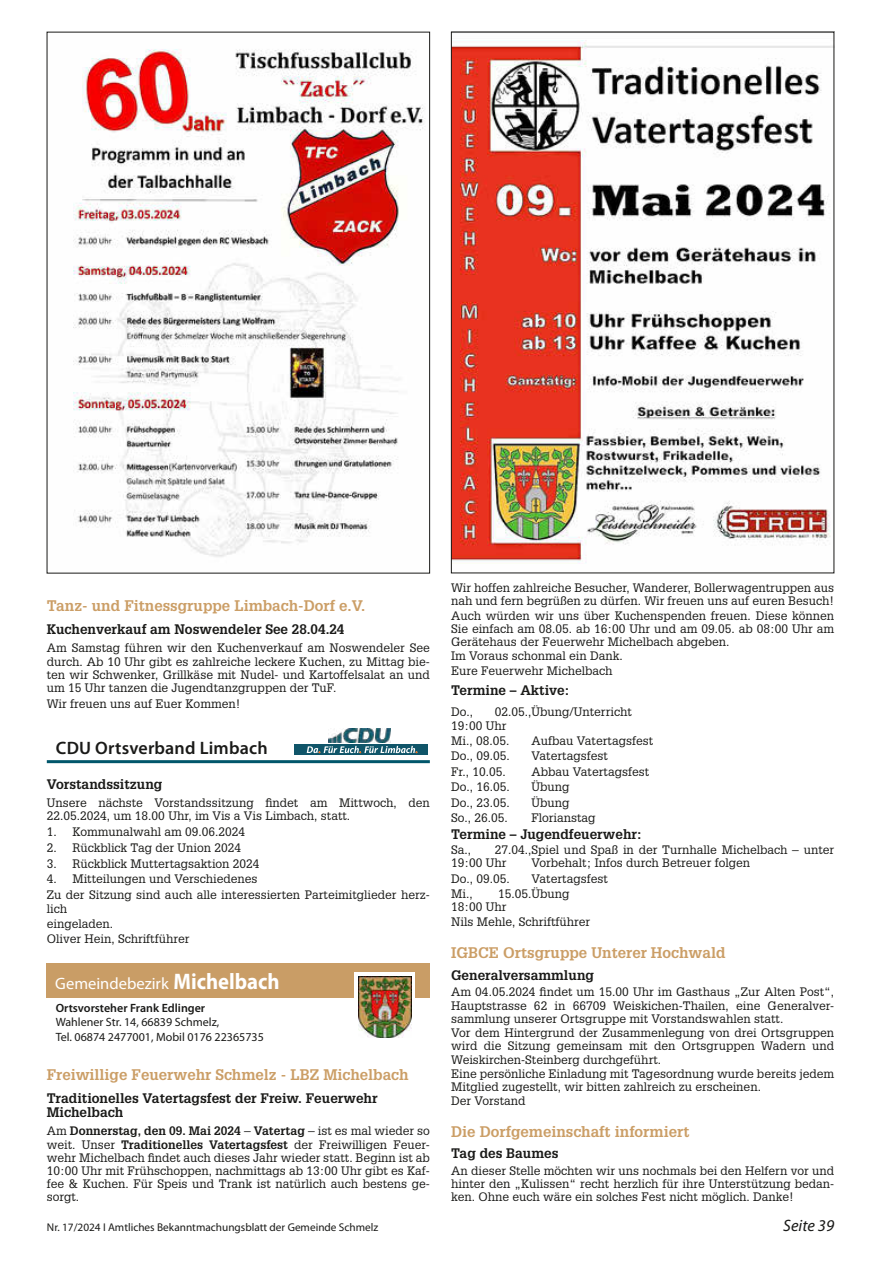
<style>
.page{position:relative;width:881px;height:1263px;background:#fff}
.page>*{position:absolute;margin:0;border:0;box-sizing:border-box;transform-origin:0 0}
.t1{font:600 18px "Myriad Pro";letter-spacing:.01em;color:#1a1a18}
.t2{font:16.5px "Myriad Pro";color:#fff}
.t3{font:italic 16.5px "Myriad Pro";color:#1a1a18}
.t4{font:700 15px "Glypha LT";color:#cb9e66}
.t5{font:700 13.5px/14.1px "Glypha LT";color:#1a1a18}
.t6{font:12px/13.2px "Glypha LT";color:#1a1a18}
.t7{font:12px/14.4px "Myriad Pro";color:#1a1a18}
.t8{font:600 12px "Myriad Pro";color:#1a1a18}
.t9{font:11.25px "Myriad Pro";color:#1a1a18}
.s1{font-weight:700;font-size:22.5px}
.s2{font-weight:700}
</style>
<div class="page">
<img style="left:453px;top:40px;width:378px;height:524px">
<img style="left:73px;top:49px;width:351px;height:508px">
<hr style="left:47px;top:760px;width:382px;height:3px;background:#00566b">
<img style="left:328px;top:728px;width:62px;height:14px">
<div style="left:294px;top:744px;width:134px;height:11px;background:#105569"></div>
<svg style="left:306px;top:746px;width:111px;height:7px"></svg>
<div style="left:47px;top:963px;width:382px;height:34px;background:#c99d66"></div>
<div style="left:355px;top:972px;width:60px;height:67px;background:#fff"></div>
<img style="left:358px;top:976px;width:53px;height:62px">
<p class="t4" style="left:47px;top:596px;width:320px">Tanz- und Fitnessgruppe Limbach-Dorf e.V.</p>
<p class="t5" style="left:47px;top:622px;width:299px">Kuchenverkauf am Noswendeler See 28.04.24</p>
<p class="t6" style="left:47px;top:641px;width:384px;text-align:justify">Am Samstag führen wir den Kuchenverkauf am Noswendeler See durch. Ab 10 Uhr gibt es zahlreiche leckere Kuchen, zu Mittag bie&shy;ten wir Schwenker, Grillkäse mit Nudel- und Kartoffelsalat an und um 15 Uhr tanzen die Jugendtanzgruppen der TuF.</p>
<p class="t6" style="left:47px;top:697px;width:195px">Wir freuen uns auf Euer Kommen!</p>
<h1 class="t1" style="left:56px;top:736px;width:213px">CDU Ortsverband Limbach</h1>
<p class="t5" style="left:47px;top:776px;width:117px">Vorstandssitzung</p>
<p class="t6" style="left:47px;top:795px;width:384px">Unsere nächste Vorstandssitzung findet am Mittwoch, den<br>22.05.2024, um 18.00 Uhr, im Vis a Vis Limbach, statt.</p>
<p class="t6" style="left:47px;top:825px;width:200px">1. Kommunalwahl am 09.06.2024</p>
<p class="t6" style="left:47px;top:840px;width:196px">2. Rückblick Tag der Union 2024</p>
<p class="t6" style="left:47px;top:856px;width:214px">3. Rückblick Muttertagsaktion 2024</p>
<p class="t6" style="left:47px;top:871px;width:384px;line-height:15.9px">4. Mitteilungen und Verschiedenes<br>Zu der Sitzung sind auch alle interessierten Parteimitglieder herz-</p>
<p class="t6" style="left:47px;top:900px;width:68px;line-height:15.9px">lich eingeladen.</p>
<p class="t6" style="left:47px;top:932px;width:144px">Oliver Hein, Schriftführer</p>
<h2 class="t2" style="left:55px;top:973px;width:226px">Gemeindebezirk <span class="s1">Michelbach</span></h2>
<p class="t8" style="left:56px;top:1000px;width:151px">Ortsvorsteher Frank Edlinger</p>
<p class="t7" style="left:56px;top:1015px;width:210px">Wahlener Str. 14, 66839 Schmelz,<br>Tel. 06874 2477001, Mobil 0176 22365735</p>
<p class="t4" style="left:47px;top:1065px;width:363px">Freiwillige Feuerwehr Schmelz - LBZ Michelbach</p>
<p class="t5" style="left:47px;top:1091px;width:332px">Traditionelles Vatertagsfest der Freiw. Feuerwehr<br>Michelbach</p>
<p class="t6" style="left:47px;top:1124px;width:384px;text-align:justify">Am <span class="s2">Donnerstag, den 09. Mai 2024</span> – <span class="s2">Vatertag</span> – ist es mal wieder so weit. Unser <span class="s2">Traditionelles Vatertagsfest</span> der Freiwilligen Feuer&shy;wehr Michelbach findet auch dieses Jahr wieder statt. Beginn ist ab 10:00 Uhr mit Frühschoppen, nachmittags ab 13:00 Uhr gibt es Kaf&shy;fee &amp; Kuchen. Für Speis und Trank ist natürlich auch bestens ge&shy;sorgt.</p>
<p class="t6" style="left:451px;top:581px;width:384px">Wir hoffen zahlreiche Besucher, Wanderer, Bollerwagentruppen aus nah und fern begrüßen zu dürfen. Wir freuen uns auf euren Besuch!</p>
<p class="t6" style="left:451px;top:608px;width:384px;text-align:justify">Auch würden wir uns über Kuchenspenden freuen. Diese können Sie einfach am 08.05. ab 16:00 Uhr und am 09.05. ab 08:00 Uhr am Gerätehaus der Feuerwehr Michelbach abgeben.</p>
<p class="t6" style="left:451px;top:649px;width:173px;line-height:14.4px">Im Voraus schonmal ein Dank.<br>Eure Feuerwehr Michelbach</p>
<p class="t5" style="left:451px;top:682px;width:119px">Termine – Aktive:</p>
<p class="t6" style="left:451px;top:705px;width:24px">Do.,</p>
<p class="t6" style="left:451px;top:705px;width:182px;text-indent:44px">02.05.,Übung/Unterricht<br>19:00 Uhr</p>
<p class="t6" style="left:451px;top:734px;width:60px">Mi., 08.05.</p>
<p class="t6" style="left:531px;top:734px;width:123px">Aufbau Vatertagsfest</p>
<p class="t6" style="left:451px;top:749px;width:60px">Do., 09.05.</p>
<p class="t6" style="left:531px;top:749px;width:78px">Vatertagsfest</p>
<p class="t6" style="left:451px;top:765px;width:56px">Fr., 10.05.</p>
<p class="t6" style="left:531px;top:765px;width:119px">Abbau Vatertagsfest</p>
<p class="t6" style="left:451px;top:780px;width:60px">Do., 16.05.</p>
<p class="t6" style="left:531px;top:780px;width:39px">Übung</p>
<p class="t6" style="left:451px;top:796px;width:60px">Do., 23.05.</p>
<p class="t6" style="left:531px;top:796px;width:39px">Übung</p>
<p class="t6" style="left:451px;top:811px;width:58px">So., 26.05.</p>
<p class="t6" style="left:531px;top:811px;width:66px">Florianstag</p>
<p class="t5" style="left:451px;top:826px;width:192px">Termine – Jugendfeuerwehr:</p>
<p class="t6" style="left:451px;top:843px;width:22px">Sa.,</p>
<p class="t6" style="left:451px;top:843px;width:384px;text-indent:44px">27.04.,Spiel und Spaß in der Turnhalle Michelbach – unter<br>19:00 Uhr</p>
<p class="t6" style="left:531px;top:856px;width:220px">Vorbehalt; Infos durch Betreuer folgen</p>
<p class="t6" style="left:451px;top:872px;width:60px">Do., 09.05.</p>
<p class="t6" style="left:531px;top:872px;width:78px">Vatertagsfest</p>
<p class="t6" style="left:451px;top:887px;width:23px">Mi.,</p>
<p class="t6" style="left:451px;top:887px;width:120px;text-indent:47px">15.05.Übung<br>18:00 Uhr</p>
<p class="t6" style="left:451px;top:915px;width:140px">Nils Mehle, Schriftführer</p>
<p class="t4" style="left:451px;top:943px;width:276px">IGBCE Ortsgruppe Unterer Hochwald</p>
<p class="t5" style="left:451px;top:967px;width:144px">Generalversammlung</p>
<p class="t6" style="left:451px;top:985px;width:384px;text-align:justify">Am 04.05.2024 findet um 15.00 Uhr im Gasthaus „Zur Alten Post“, Hauptstrasse 62 in 66709 Weiskichen-Thailen, eine Generalver&shy;sammlung unserer Ortsgruppe mit Vorstandswahlen statt.</p>
<p class="t6" style="left:451px;top:1026px;width:384px;text-align:justify">Vor dem Hintergrund der Zusammenlegung von drei Ortsgruppen wird die Sitzung gemeinsam mit den Ortsgruppen Wadern und Weiskirchen-Steinberg durchgeführt.</p>
<p class="t6" style="left:451px;top:1067px;width:384px">Eine persönliche Einladung mit Tagesordnung wurde bereits jedem<br>Mitglied zugestellt, wir bitten zahlreich zu erscheinen.<br>Der Vorstand</p>
<p class="t4" style="left:451px;top:1122px;width:240px">Die Dorfgemeinschaft informiert</p>
<p class="t5" style="left:451px;top:1146px;width:109px">Tag des Baumes</p>
<p class="t6" style="left:451px;top:1164px;width:384px;text-align:justify">An dieser Stelle möchten wir uns nochmals bei den Helfern vor und hinter den „Kulissen“ recht herzlich für ihre Unterstützung bedan&shy;ken. Ohne euch wäre ein solches Fest nicht möglich. Danke!</p>
<p class="t9" style="left:47px;top:1220px;width:333px">Nr. 17/2024 I Amtliches Bekanntmachungsblatt der Gemeinde Schmelz</p>
<h2 class="t3" style="left:782px;top:1215px;width:52px">Seite 39</h2>
</div>
